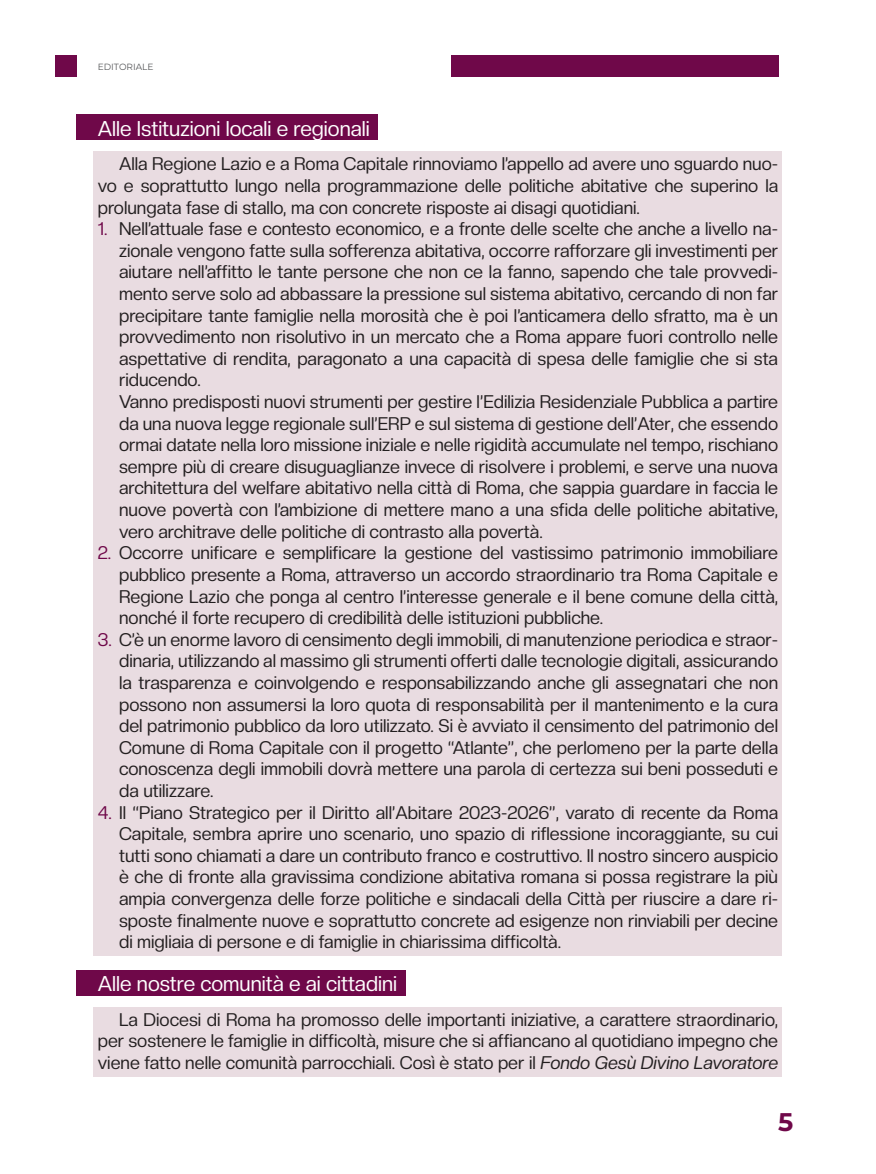
<style>
.page{position:relative;width:876px;height:1174px;background:#fff}
.page>*{position:absolute;margin:0;border:0;box-sizing:border-box;transform-origin:0 0}
.t1{font:700 25.5px "Montserrat";color:#6f0849}
.t2{font:21px "Creato Display";color:#fff}
.t3{font:18px/21.6px "Creato Display";color:#231f20;text-align:justify}
.t4{font:9px "Montserrat";color:#57585a}
.s1{color:#6f0849}
.s2{font-style:italic}
</style>
<div class="page">
<div style="left:55px;top:55px;width:22px;height:22px;background:#6f0849"></div>
<div style="left:451px;top:55px;width:327px;height:22px;background:#6f0849"></div>
<div style="left:77px;top:115px;width:301px;height:25px;background:#6f0849"></div>
<div style="left:94px;top:152px;width:688px;height:69px;background:#e9dce1"></div>
<div style="left:94px;top:216px;width:688px;height:178px;background:#e9dce1"></div>
<div style="left:94px;top:389px;width:688px;height:156px;background:#e9dce1"></div>
<div style="left:94px;top:540px;width:688px;height:92px;background:#e9dce1"></div>
<div style="left:94px;top:627px;width:688px;height:177px;background:#e9dce1"></div>
<div style="left:94px;top:800px;width:688px;height:156px;background:#e9dce1"></div>
<div style="left:77px;top:970px;width:329px;height:25px;background:#6f0849"></div>
<div style="left:94px;top:1006px;width:688px;height:70px;background:#e9dce1"></div>
<p class="t4" style="left:98px;top:61px;width:57px">EDITORIALE</p>
<p class="t2" style="left:98px;top:116px;width:273px">Alle Istituzioni locali e regionali</p>
<p class="t3" style="left:98px;top:153px;width:682px;text-indent:21px">Alla Regione Lazio e a Roma Capitale rinnoviamo l’appello ad avere uno sguardo nuo&shy;vo e soprattutto lungo nella programmazione delle politiche abitative che superino la prolungata fase di stallo, ma con concrete risposte ai disagi quotidiani.</p>
<p class="t3" style="left:119px;top:218px;width:661px;text-align:left;text-indent:-21px"><span class="s1">1.</span> Nell’attuale fase e contesto economico, e a fronte delle scelte che anche a livello na&shy;zionale vengono fatte sulla sofferenza abitativa, occorre rafforzare gli investimenti per aiutare nell’affitto le tante persone che non ce la fanno, sapendo che tale provvedi&shy;mento serve solo ad abbassare la pressione sul sistema abitativo, cercando di non far precipitare tante famiglie nella morosità che è poi l’anticamera dello sfratto, ma è un provvedimento non risolutivo in un mercato che a Roma appare fuori controllo nelle aspettative di rendita, paragonato a una capacità di spesa delle famiglie che si sta riducendo.<br>Vanno predisposti nuovi strumenti per gestire l’Edilizia Residenziale Pubblica a partire da una nuova legge regionale sull’ERP e sul sistema di gestione dell’Ater, che essendo ormai datate nella loro missione iniziale e nelle rigidità accumulate nel tempo, rischiano sempre più di creare disuguaglianze invece di risolvere i problemi, e serve una nuova architettura del welfare abitativo nella città di Roma, che sappia guardare in faccia le nuove povertà con l’ambizione di mettere mano a una sfida delle politiche abitative, vero architrave delle politiche di contrasto alla povertà.</p>
<p class="t3" style="left:119px;top:542px;width:661px;text-indent:-21px"><span class="s1">2.</span> Occorre unificare e semplificare la gestione del vastissimo patrimonio immobiliare pubblico presente a Roma, attraverso un accordo straordinario tra Roma Capitale e Regione Lazio che ponga al centro l’interesse generale e il bene comune della città, nonché il forte recupero di credibilità delle istituzioni pubbliche.</p>
<p class="t3" style="left:119px;top:628px;width:661px;text-indent:-21px"><span class="s1">3.</span> C’è un enorme lavoro di censimento degli immobili, di manutenzione periodica e straor&shy;dinaria, utilizzando al massimo gli strumenti offerti dalle tecnologie digitali, assicurando la trasparenza e coinvolgendo e responsabilizzando anche gli assegnatari che non possono non assumersi la loro quota di responsabilità per il mantenimento e la cura del patrimonio pubblico da loro utilizzato. Si è avviato il censimento del patrimonio del Comune di Roma Capitale con il progetto “Atlante”, che perlomeno per la parte della conoscenza degli immobili dovrà mettere una parola di certezza sui beni posseduti e da utilizzare.</p>
<p class="t3" style="left:119px;top:801px;width:661px;text-indent:-21px"><span class="s1">4.</span> Il “Piano Strategico per il Diritto all’Abitare 2023-2026”, varato di recente da Roma Capitale, sembra aprire uno scenario, uno spazio di riflessione incoraggiante, su cui tutti sono chiamati a dare un contributo franco e costruttivo. Il nostro sincero auspicio è che di fronte alla gravissima condizione abitativa romana si possa registrare la più ampia convergenza delle forze politiche e sindacali della Città per riuscire a dare ri&shy;sposte finalmente nuove e soprattutto concrete ad esigenze non rinviabili per decine di migliaia di persone e di famiglie in chiarissima difficoltà.</p>
<p class="t2" style="left:98px;top:971px;width:301px">Alle nostre comunità e ai cittadini</p>
<p class="t3" style="left:98px;top:1008px;width:682px;text-indent:21px">La Diocesi di Roma ha promosso delle importanti iniziative, a carattere straordinario, per sostenere le famiglie in difficoltà, misure che si affiancano al quotidiano impegno che viene fatto nelle comunità parrocchiali. Così è stato per il <span class="s2">Fondo Gesù Divino Lavoratore</span></p>
<h1 class="t1" style="left:778px;top:1105px;width:17px">5</h1>
</div>
